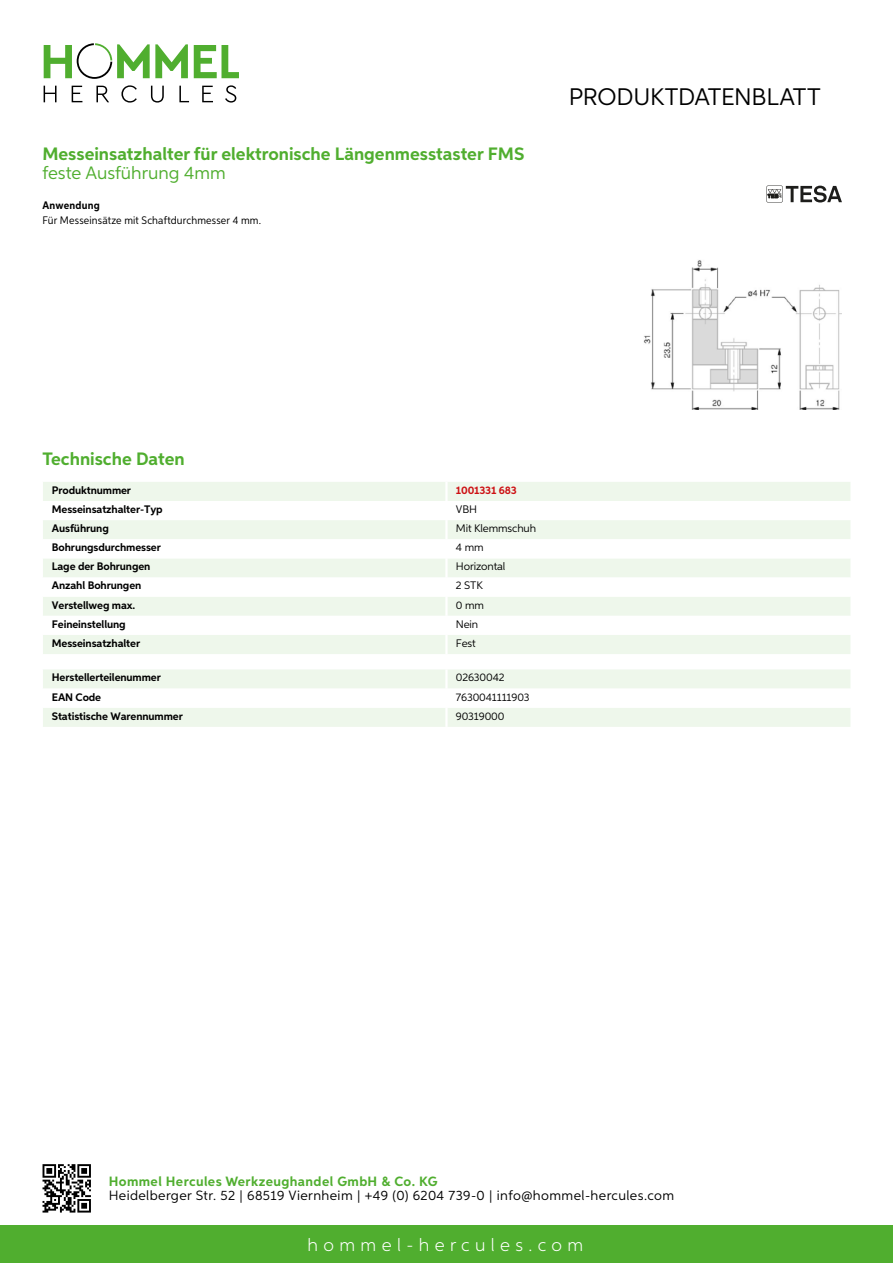
<style>
.page{position:relative;width:893px;height:1263px;background:#fff}
.page>*{position:absolute;margin:0;border:0;box-sizing:border-box;transform-origin:0 0}
.t1{font:24px "Aspira";letter-spacing:-.01em;color:#000}
.t2{font:700 18px "Aspira";color:#50ae2f}
.t3{font:300 18px "Aspira";letter-spacing:.3em;color:#fff}
.t4{font:18px "Aspira";color:#50ae2f}
.t5{font:13.5px "Aspira";letter-spacing:.03em;color:#000}
.t6{font:700 13.5px "Aspira";letter-spacing:.03em;color:#50ae2f}
.t7{font:700 10.95px "Aspira";letter-spacing:-.01em;color:#000}
.t8{font:10.95px "Aspira";letter-spacing:-.01em;color:#000}
.t9{font:10.95px "Aspira Nar";letter-spacing:.015em;color:#000}
.t10{font:700 10.95px "Aspira";letter-spacing:-.01em;color:#cd1013}
.t11{font:700 10.95px "Aspira Nar";letter-spacing:.02em;color:#000}
</style>
<div class="page">
<div style="left:0;top:1226px;width:893px;height:37px;background:#50ae2f"></div>
<svg style="left:43px;top:1164px;width:48px;height:48px"></svg>
<svg style="left:194px;top:45px;width:45px;height:33px"></svg>
<svg style="left:44px;top:43px;width:144px;height:36px"></svg>
<svg style="left:44px;top:86px;width:13px;height:16px"></svg>
<svg style="left:72px;top:86px;width:10px;height:16px"></svg>
<svg style="left:96px;top:86px;width:13px;height:16px"></svg>
<svg style="left:121px;top:85px;width:16px;height:18px"></svg>
<svg style="left:151px;top:86px;width:13px;height:17px"></svg>
<svg style="left:179px;top:86px;width:10px;height:16px"></svg>
<svg style="left:202px;top:86px;width:11px;height:16px"></svg>
<svg style="left:225px;top:85px;width:11px;height:18px"></svg>
<div style="left:43px;top:482px;width:807px;height:172px;background:#eef7eb"></div>
<svg style="left:43px;top:501px;width:807px;height:134px"></svg>
<hr style="left:445px;top:482px;width:3px;height:19px;background:#fff">
<hr style="left:445px;top:501px;width:3px;height:19px;background:#fff">
<hr style="left:445px;top:520px;width:3px;height:19px;background:#fff">
<hr style="left:445px;top:539px;width:3px;height:19px;background:#fff">
<hr style="left:445px;top:558px;width:3px;height:19px;background:#fff">
<hr style="left:445px;top:577px;width:3px;height:20px;background:#fff">
<hr style="left:445px;top:597px;width:3px;height:19px;background:#fff">
<hr style="left:445px;top:616px;width:3px;height:19px;background:#fff">
<hr style="left:445px;top:635px;width:3px;height:19px;background:#fff">
<svg style="left:43px;top:669px;width:807px;height:58px"></svg>
<hr style="left:445px;top:708px;width:3px;height:19px;background:#fff">
<img style="left:643px;top:260px;width:199px;height:149px">
<svg style="left:766px;top:185px;width:76px;height:18px"></svg>
<h2 class="t2" style="left:43px;top:142px;width:483px">Messeinsatzhalter für elektronische Längenmesstaster FMS</h2>
<h2 class="t4" style="left:43px;top:162px;width:185px">feste Ausführung 4mm</h2>
<p class="t11" style="left:43px;top:199px;width:59px">Anwendung</p>
<p class="t9" style="left:43px;top:214px;width:220px">Für Messeinsätze mit Schaftdurchmesser 4 mm.</p>
<h1 class="t1" style="left:569px;top:82px;width:253px">Produktdatenblatt</h1>
<h2 class="t2" style="left:43px;top:448px;width:144px">Technische Daten</h2>
<p class="t7" style="left:52px;top:483px;width:81px">Produktnummer</p>
<p class="t10" style="left:456px;top:483px;width:63px">1001331 683</p>
<p class="t7" style="left:52px;top:502px;width:112px">Messeinsatzhalter-Typ</p>
<p class="t8" style="left:456px;top:502px;width:23px">VBH</p>
<p class="t7" style="left:52px;top:521px;width:58px">Ausführung</p>
<p class="t8" style="left:456px;top:522px;width:82px">Mit Klemmschuh</p>
<p class="t7" style="left:52px;top:541px;width:111px">Bohrungsdurchmesser</p>
<p class="t8" style="left:456px;top:541px;width:29px">4 mm</p>
<p class="t7" style="left:52px;top:560px;width:100px">Lage der Bohrungen</p>
<p class="t8" style="left:456px;top:560px;width:51px">Horizontal</p>
<p class="t7" style="left:52px;top:579px;width:91px">Anzahl Bohrungen</p>
<p class="t8" style="left:456px;top:579px;width:22px">2 STK</p>
<p class="t7" style="left:52px;top:598px;width:85px">Verstellweg max.</p>
<p class="t8" style="left:456px;top:598px;width:30px">0 mm</p>
<p class="t7" style="left:52px;top:617px;width:75px">Feineinstellung</p>
<p class="t8" style="left:456px;top:617px;width:24px">Nein</p>
<p class="t7" style="left:52px;top:636px;width:90px">Messeinsatzhalter</p>
<p class="t8" style="left:456px;top:636px;width:21px">Fest</p>
<p class="t7" style="left:52px;top:671px;width:111px">Herstellerteilenummer</p>
<p class="t8" style="left:456px;top:671px;width:50px">02630042</p>
<p class="t7" style="left:52px;top:690px;width:51px">EAN Code</p>
<p class="t8" style="left:456px;top:690px;width:75px">7630041111903</p>
<p class="t7" style="left:52px;top:709px;width:132px">Statistische Warennummer</p>
<p class="t8" style="left:456px;top:709px;width:50px">90319000</p>
<p class="t6" style="left:109px;top:1172px;width:330px">Hommel Hercules Werkzeughandel GmbH &amp; Co. KG</p>
<p class="t5" style="left:109px;top:1187px;width:567px">Heidelberger Str. 52 | 68519 Viernheim | +49 (0) 6204 739-0 | info@hommel-hercules.com</p>
<h2 class="t3" style="left:307px;top:1234px;width:277px">hommel-hercules.com</h2>
</div>
